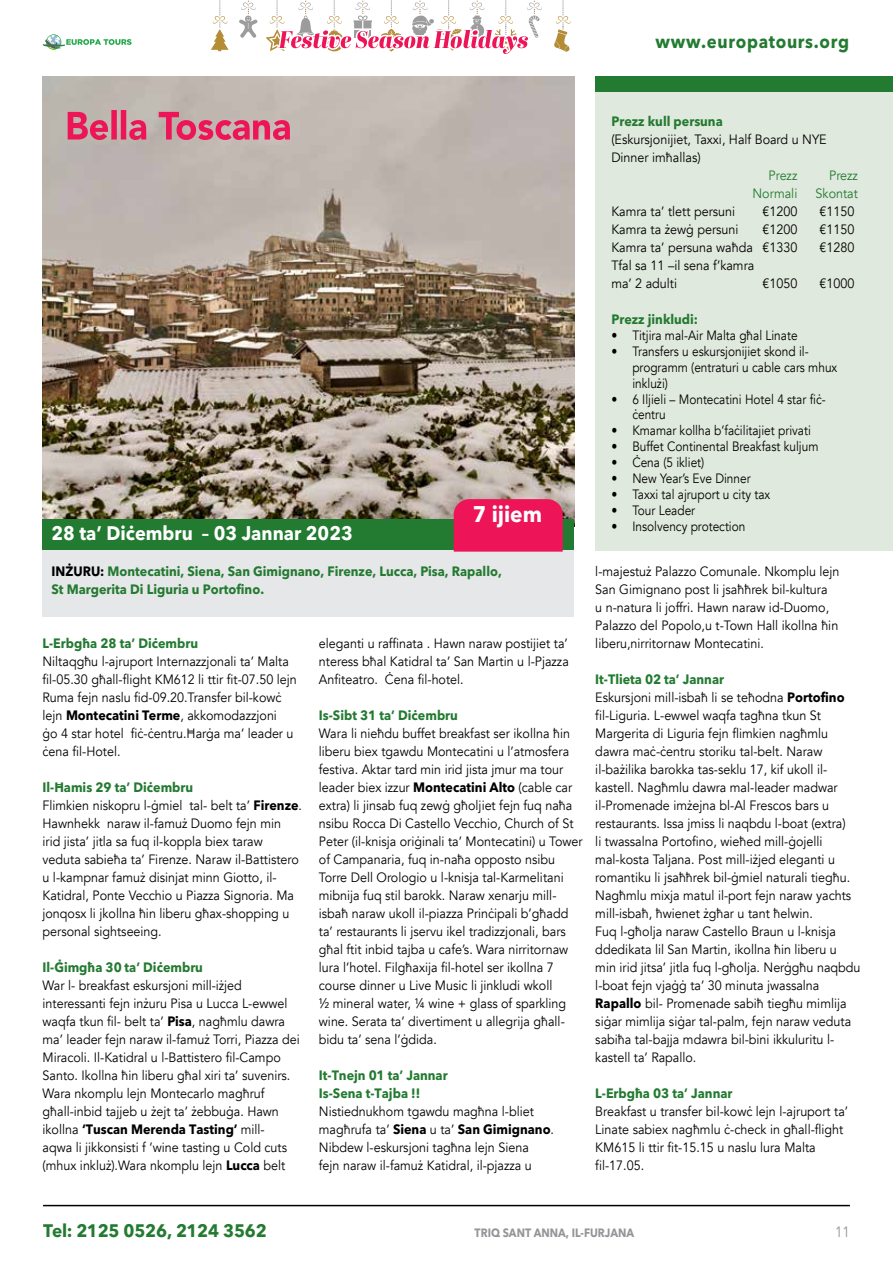
<style>
.page{position:relative;width:893px;height:1263px;background:#fff}
.page>*{position:absolute;margin:0;border:0;box-sizing:border-box;transform-origin:0 0}
.t1{font:700 22.5px "Avenir Next LT Pro";color:#fff;scale:.93 1}
.t2{font:700 19.5px "Avenir Next LT Pro";color:#fff;scale:.93 1}
.t3{font:700 18.6px "Avenir Next LT Pro";letter-spacing:.04em;color:#237a31;scale:.9 1}
.t4{font:700 18px "Avenir Next LT Pro";letter-spacing:-.01em;color:#237a31;scale:.95 1}
.t5{font:15px "Avenir";color:#939598;scale:.88 1}
.t6{font:13.5px/18px "Avenir";color:#000;scale:.93 1}
.t7{font:13.5px/15.9px "Avenir";color:#000;scale:.88 1}
.t8{font:700 13.5px/18px "Avenir Next LT Pro";color:#237a31;scale:.93 1}
.t9{font:700 13.5px "Avenir Next LT Pro";color:#000;scale:.93 1}
.t10{font:13.5px "Avenir";color:#237a31;scale:.93 1}
.t11{font:700 12px "Avenir Next LT Pro";color:#939598;scale:.88 1}
.s1{color:#000}
.s2{font-family:"Avenir Next LT Pro";font-weight:700}
.s3{font-family:"Avenir";font-weight:400}
</style>
<div class="page">
<hr style="left:43px;top:1205px;width:807px;height:1px;background:#000">
<svg style="left:43px;top:34px;width:89px;height:16px"></svg>
<svg style="left:211px;top:0;width:18px;height:51px"></svg>
<svg style="left:239px;top:1px;width:18px;height:37px"></svg>
<svg style="left:554px;top:0;width:16px;height:52px"></svg>
<svg style="left:266px;top:0;width:276px;height:77px"></svg>
<img style="left:43px;top:77px;width:531px;height:443px">
<div style="left:595px;top:77px;width:298px;height:474px;background:#e0e9dd"></div>
<div style="left:595px;top:77px;width:298px;height:15px;background:#237a31"></div>
<svg style="left:68px;top:110px;width:222px;height:30px;background:#d1758b"></svg>
<div style="left:43px;top:546px;width:531px;height:71px;background:#e6e7e8"></div>
<div style="left:43px;top:520px;width:531px;height:30px;background:#237a31"></div>
<div style="left:454px;top:499px;width:109px;height:53px;background:#ed1558"></div>
<h3 class="t3" style="left:656px;top:25px;width:216px">www.europatours.org</h3>
<h2 class="t2" style="left:52px;top:516px;width:325px">28 ta’ Diċembru – 03 Jannar 2023</h2>
<h1 class="t1" style="left:473px;top:495px;width:76px">7 ijiem</h1>
<p class="t8" style="left:52px;top:562px;width:486px"><span class="s1">INŻURU:</span> Montecatini, Siena, San Gimignano, Firenze, Lucca, Pisa, Rapallo,<br>St Margerita Di Liguria u Portofino.</p>
<p class="t8" style="left:43px;top:634px;width:169px">L-Erbgħa 28 ta’ Diċembru</p>
<p class="t6" style="left:43px;top:653px;width:275px">Niltaqgħu l-ajruport Internazzjonali ta’ Malta fil-05.30 għall-flight KM612 li ttir fit-07.50 lejn Ruma fejn naslu fid-09.20.Transfer bil-kowċ lejn <span class="s2">Montecatini Terme</span>, akkomodazzjoni<br>ġo 4 star hotel fiċ-ċentru.Ħarġa ma’ leader u ċena fil-Hotel.</p>
<p class="t8" style="left:43px;top:778px;width:164px">Il-Ħamis 29 ta’ Diċembru</p>
<p class="t6" style="left:43px;top:797px;width:281px">Flimkien niskopru l-ġmiel tal- belt ta’ <span class="s2">Firenze</span>.<br>Hawnhekk naraw il-famuż Duomo fejn min irid jista’ jitla sa fuq il-koppla biex taraw veduta sabieħa ta’ Firenze. Naraw il-Battistero u l-kampnar famuż disinjat minn Giotto, il-Katidral, Ponte Vecchio u Piazza Signoria. Ma jonqosx li jkollna ħin liberu għax-shopping u personal sightseeing.</p>
<p class="t8" style="left:43px;top:958px;width:174px">Il-Ġimgħa 30 ta’ Diċembru</p>
<p class="t6" style="left:43px;top:977px;width:278px">War l- breakfast eskursjoni mill-iżjed interessanti fejn inżuru Pisa u Lucca L-ewwel waqfa tkun fil- belt ta’ <span class="s2">Pisa</span>, nagħmlu dawra ma’ leader fejn naraw il-famuż Torri, Piazza dei Miracoli. Il-Katidral u l-Battistero fil-Campo Santo. Ikollna ħin liberu għal xiri ta’ suvenirs.<br>Wara nkomplu lejn Montecarlo magħruf għall-inbid tajjeb u żejt ta’ żebbuġa. Hawn</p>
<p class="t9" style="left:43px;top:1117px;width:240px"><span class="s3">ikollna</span> ‘Tuscan Merenda Tasting’ <span class="s3">mill-</span></p>
<p class="t6" style="left:43px;top:1139px;width:264px">aqwa li jikkonsisti f ’wine tasting u Cold cuts (mhux inkluż).Wara nkomplu lejn <span class="s2">Lucca</span> belt</p>
<p class="t6" style="left:319px;top:635px;width:270px;text-align:justify">eleganti u raffinata . Hawn naraw postijiet ta’ nteress bħal Katidral ta’ San Martin u l-Pjazza Anfiteatro. Ċena fil-hotel.</p>
<p class="t8" style="left:319px;top:706px;width:151px">Is-Sibt 31 ta’ Diċembru</p>
<p class="t6" style="left:319px;top:725px;width:285px">Wara li nieħdu buffet breakfast ser ikollna ħin liberu biex tgawdu Montecatini u l’atmosfera festiva. Aktar tard min irid jista jmur ma tour leader biex izzur <span class="s2">Montecatini Alto</span> (cable car extra) li jinsab fuq zewġ għoljiet fejn fuq naħa nsibu Rocca Di Castello Vecchio, Church of St Peter (il-knisja oriġinali ta’ Montecatini) u Tower of Campanaria, fuq in-naħa opposto nsibu Torre Dell Orologio u l-knisja tal-Karmelitani mibnija fuq stil barokk. Naraw xenarju mill&shy;isbaħ naraw ukoll il-piazza Prinċipali b’għadd ta’ restaurants li jservu ikel tradizzjonali, bars għal ftit inbid tajba u cafe’s. Wara nirritornaw lura l’hotel. Filgħaxija fil-hotel ser ikollna 7 course dinner u Live Music li jinkludi wkoll<br>½ mineral water, ¼ wine + glass of sparkling wine. Serata ta’ divertiment u allegrija għall&shy;bidu ta’ sena l’ġdida.</p>
<p class="t8" style="left:319px;top:1066px;width:140px">It-Tnejn 01 ta’ Jannar<br>Is-Sena t-Tajba !!</p>
<p class="t6" style="left:319px;top:1103px;width:233px">Nistiednukhom tgawdu magħna l-bliet</p>
<p class="t9" style="left:319px;top:1117px;width:254px"><span class="s3">magħrufa ta’</span> Siena <span class="s3">u ta’</span> San Gimignano<span class="s3">.</span></p>
<p class="t6" style="left:319px;top:1139px;width:230px">Nibdew l-eskursjoni tagħna lejn Siena fejn naraw il-famuż Katidral, il-pjazza u</p>
<p class="t8" style="left:611px;top:112px;width:121px">Prezz kull persuna</p>
<p class="t6" style="left:611px;top:130px;width:233px">(Eskursjonijiet, Taxxi, Half Board u NYE<br>Dinner imħallas)</p>
<p class="t10" style="left:768px;top:167px;width:32px">Prezz</p>
<p class="t10" style="left:829px;top:167px;width:32px">Prezz</p>
<p class="t10" style="left:752px;top:185px;width:50px">Normali</p>
<p class="t10" style="left:816px;top:185px;width:47px">Skontat</p>
<p class="t6" style="left:611px;top:202px;width:135px">Kamra ta’ tlett persuni</p>
<p class="t6" style="left:762px;top:202px;width:39px">€1200</p>
<p class="t6" style="left:819px;top:202px;width:39px">€1150</p>
<p class="t6" style="left:611px;top:220px;width:138px">Kamra ta żewġ persuni</p>
<p class="t6" style="left:762px;top:220px;width:39px">€1200</p>
<p class="t6" style="left:819px;top:220px;width:39px">€1150</p>
<p class="t6" style="left:611px;top:238px;width:202px">Kamra ta’ persuna waħda €1330</p>
<p class="t6" style="left:819px;top:238px;width:39px">€1280</p>
<p class="t6" style="left:611px;top:256px;width:155px">Tfal sa 11 –il sena f’kamra ma’ 2 adulti</p>
<p class="t6" style="left:762px;top:274px;width:39px">€1050</p>
<p class="t6" style="left:819px;top:274px;width:39px">€1000</p>
<p class="t8" style="left:611px;top:310px;width:95px">Prezz jinkludi:</p>
<p class="t7" style="left:611px;top:328px;width:213px">• Titjira mal-Air Malta għal Linate</p>
<p class="t7" style="left:632px;top:343px;width:234px;text-indent:-21px">• Transfers u eskursjonijiet skond il&shy;programm (entraturi u cable cars mhux inklużi)</p>
<p class="t7" style="left:632px;top:391px;width:221px;text-indent:-21px">• 6 Iljieli – Montecatini Hotel 4 star fiċ&shy;ċentru</p>
<p class="t7" style="left:611px;top:423px;width:228px">• Kmamar kollha b’faċilitajiet privati</p>
<p class="t7" style="left:611px;top:439px;width:237px">• Buffet Continental Breakfast kuljum</p>
<p class="t7" style="left:611px;top:455px;width:107px">• Ċena (5 ikliet)</p>
<p class="t7" style="left:611px;top:471px;width:160px">• New Year’s Eve Dinner</p>
<p class="t7" style="left:611px;top:487px;width:182px">• Taxxi tal ajruport u city tax</p>
<p class="t7" style="left:611px;top:502px;width:97px">• Tour Leader</p>
<p class="t7" style="left:611px;top:518px;width:154px">• Insolvency protection</p>
<p class="t6" style="left:595px;top:562px;width:264px">l-majestuż Palazzo Comunale. Nkomplu lejn San Gimignano post li jsaħħrek bil-kultura<br>u n-natura li joffri. Hawn naraw id-Duomo, Palazzo del Popolo,u t-Town Hall ikollna ħin liberu,nirritornaw Montecatini.</p>
<p class="t8" style="left:595px;top:670px;width:140px">It-Tlieta 02 ta’ Jannar</p>
<p class="t6" style="left:595px;top:688px;width:287px">Eskursjoni mill-isbaħ li se teħodna <span class="s2">Portofino </span>fil-Liguria. L-ewwel waqfa tagħna tkun St Margerita di Liguria fejn flimkien nagħmlu dawra maċ-ċentru storiku tal-belt. Naraw il-bażilika barokka tas-seklu 17, kif ukoll il&shy;kastell. Nagħmlu dawra mal-leader madwar il-Promenade imżejna bl-Al Frescos bars u restaurants. Issa jmiss li naqbdu l-boat (extra)<br>li twassalna Portofino, wieħed mill-ġojelli mal-kosta Taljana. Post mill-iżjed eleganti u romantiku li jsaħħrek bil-ġmiel naturali tiegħu.<br>Nagħmlu mixja matul il-port fejn naraw yachts mill-isbaħ, ħwienet żgħar u tant ħelwin.<br>Fuq l-għolja naraw Castello Braun u l-knisja ddedikata lil San Martin, ikollna ħin liberu u min irid jitsa’ jitla fuq l-għolja. Nerġgħu naqbdu l-boat fejn vjaġġ ta’ 30 minuta jwassalna <span class="s2">Rapallo</span> bil- Promenade sabiħ tiegħu mimlija siġar mimlija siġar tal-palm, fejn naraw veduta sabiħa tal-bajja mdawra bil-bini ikkuluritu l&shy;kastell ta’ Rapallo.</p>
<p class="t8" style="left:595px;top:1084px;width:149px">L-Erbgħa 03 ta’ Jannar</p>
<p class="t6" style="left:595px;top:1102px;width:273px">Breakfast u transfer bil-kowċ lejn l-ajruport ta’ Linate sabiex nagħmlu ċ-check in għall-flight KM615 li ttir fit-15.15 u naslu lura Malta fil-17.05.</p>
<h3 class="t4" style="left:43px;top:1215px;width:237px">Tel: 2125 0526, 2124 3562</h3>
<p class="t11" style="left:475px;top:1222px;width:183px">TRIQ SANT ANNA, IL-FURJANA</p>
<p class="t5" style="left:835px;top:1223px;width:18px">11</p>
</div>
